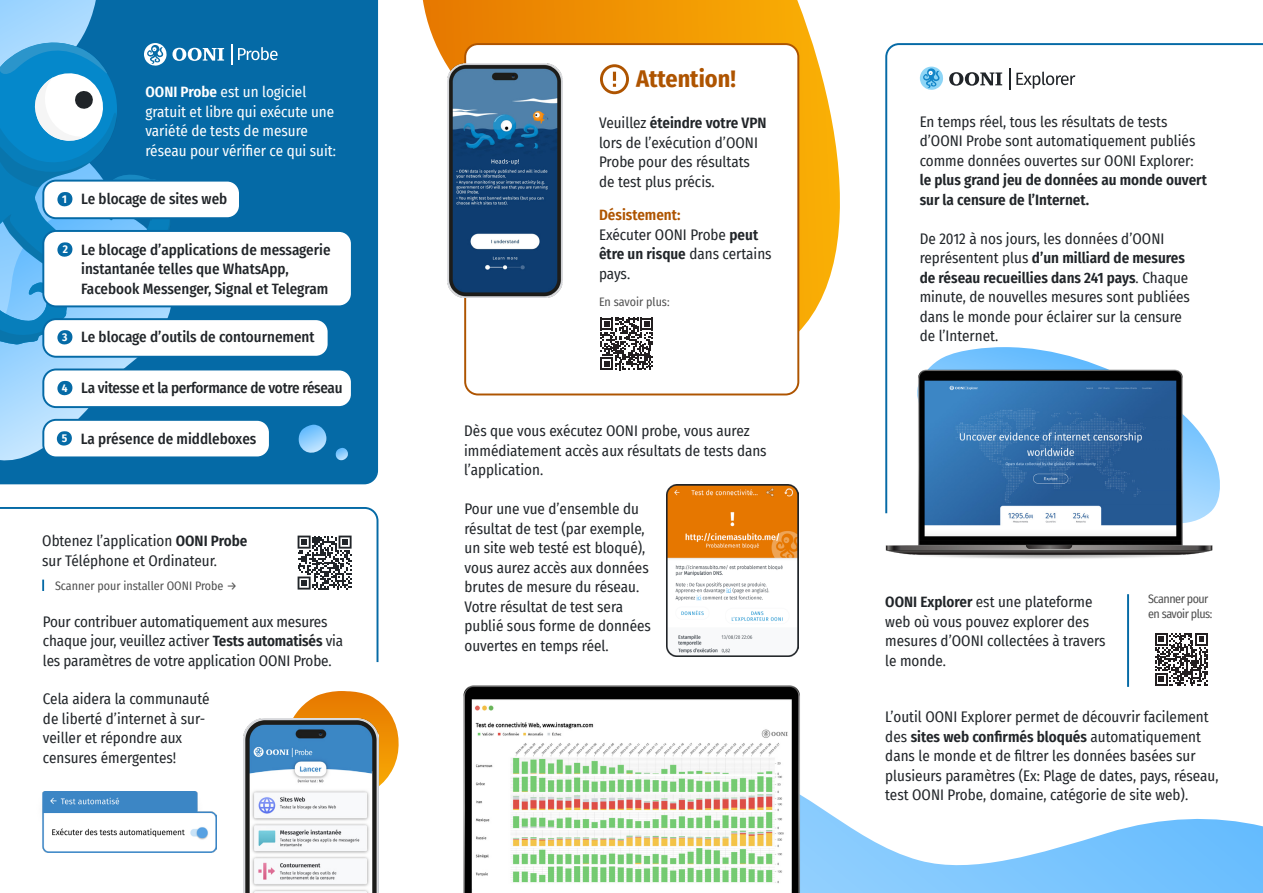
<style>
.page{position:relative;width:1263px;height:893px;background:#fff}
.page>*{position:absolute;margin:0;border:0;box-sizing:border-box;transform-origin:0 0}
.t1{font:700 24px "Fira Sans Condensed";color:#ae5400}
.t2{font:15px/19.5px "Fira Sans Condensed";color:#212529}
.t3{font:500 15px/19.5px "Fira Sans Condensed";color:#212529}
.t4{font:15px/19.5px "Fira Sans Condensed";color:#fff}
.t5{font:500 15px "Fira Sans Condensed";letter-spacing:-.02em;color:#212529}
.t6{font:600 15px "Fira Sans Condensed";color:#ae5400}
.t7{font:12px "Fira Sans Condensed";letter-spacing:-.005em;color:#515151}
.t8{font:12px/15px "Fira Sans Condensed";letter-spacing:-.04em;color:#515151}
.t9{font:700 11.25px "Fira Sans Condensed";color:#fff}
.s1{font-weight:600}
</style>
<div class="page">
<svg style="left:840px;top:819px;width:423px;height:74px"></svg>
<img style="left:885px;top:515px;width:328px;height:44px">
<svg style="left:423px;top:0;width:417px;height:371px"></svg>
<div style="left:465px;top:44px;width:333px;height:350px;background:#fff;border-radius:13px"></div>
<div style="left:464px;top:43px;width:335px;height:352px;border:2px solid #ae5400;border-radius:13px"></div>
<svg style="left:600px;top:64px;width:29px;height:30px"></svg>
<svg style="left:601px;top:318px;width:52px;height:52px"></svg>
<img style="left:448px;top:64px;width:114px;height:234px">
<img style="left:666px;top:484px;width:132px;height:172px">
<svg style="left:885px;top:43px;width:378px;height:472px"></svg>
<img style="left:463px;top:685px;width:377px;height:208px">
<div style="left:0;top:0;width:379px;height:485px;background:#056aa6"></div>
<svg style="left:0;top:507px;width:379px;height:156px"></svg>
<svg style="left:0;top:402px;width:187px;height:63px;background:#64a8d4"></svg>
<div style="left:43px;top:181px;width:197px;height:37px;background:#fff;border-radius:13px"></div>
<div style="left:43px;top:369px;width:309px;height:38px;background:#fff;border-radius:13px"></div>
<div style="left:42px;top:368px;width:311px;height:40px;border:2px solid #056aa6;border-radius:13px"></div>
<div style="left:43px;top:319px;width:286px;height:38px;background:#fff;border-radius:13px"></div>
<div style="left:42px;top:318px;width:288px;height:40px;border:2px solid #056aa6;border-radius:13px"></div>
<div style="left:43px;top:420px;width:227px;height:37px;background:#fff;border-radius:13px"></div>
<div style="left:42px;top:419px;width:229px;height:39px;border:2px solid #056aa6;border-radius:13px"></div>
<svg style="left:57px;top:431px;width:15px;height:15px"></svg>
<div style="left:43px;top:231px;width:309px;height:75px;background:#fff;border-radius:13px"></div>
<div style="left:42px;top:230px;width:311px;height:77px;border:2px solid #056aa6;border-radius:13px"></div>
<svg style="left:299px;top:425px;width:27px;height:31px"></svg>
<svg style="left:336px;top:448px;width:12px;height:14px"></svg>
<img style="left:42px;top:792px;width:175px;height:60px">
<svg style="left:284px;top:691px;width:115px;height:122px"></svg>
<img style="left:244px;top:719px;width:134px;height:174px">
<svg style="left:0;top:0;width:224px;height:402px"></svg>
<svg style="left:231px;top:44px;width:1px;height:21px"></svg>
<svg style="left:238px;top:47px;width:40px;height:13px"></svg>
<hr style="left:1127px;top:594px;width:2px;height:93px;background:#056aa6">
<svg style="left:1155px;top:633px;width:53px;height:53px"></svg>
<svg style="left:42px;top:580px;width:2px;height:11px"></svg>
<svg style="left:298px;top:536px;width:54px;height:54px"></svg>
<img style="left:473px;top:701px;width:317px;height:192px">
<p class="t4" style="left:145px;top:82px;width:192px"><span class="s1">OONI Probe</span> est un logiciel gratuit et libre qui exécute une variété de tests de mesure réseau pour vérifier ce qui suit:</p>
<p class="t9" style="left:62px;top:189px;width:6px">1</p>
<p class="t3" style="left:81px;top:189px;width:148px">Le blocage de sites web</p>
<p class="t9" style="left:63px;top:240px;width:7px">2</p>
<p class="t3" style="left:81px;top:239px;width:251px">Le blocage d’applications de messagerie instantanée telles que WhatsApp,<br>Facebook Messenger, Signal et Telegram</p>
<p class="t9" style="left:62px;top:327px;width:7px">3</p>
<p class="t3" style="left:81px;top:327px;width:235px">Le blocage d’outils de contournement</p>
<p class="t9" style="left:62px;top:378px;width:7px">4</p>
<p class="t5" style="left:81px;top:376px;width:263px">La vitesse et la performance de votre réseau</p>
<p class="t9" style="left:62px;top:429px;width:7px">5</p>
<p class="t3" style="left:81px;top:428px;width:177px">La présence de middleboxes</p>
<p class="t2" style="left:42px;top:531px;width:207px">Obtenez l’application <span class="s1">OONI Probe </span>sur Téléphone et Ordinateur.</p>
<p class="t7" style="left:55px;top:576px;width:184px">Scanner pour installer OONI Probe →</p>
<p class="t2" style="left:43px;top:611px;width:302px">Pour contribuer automatiquement aux mesures chaque jour, veuillez activer <span class="s1">Tests automatisés</span> via les paramètres de votre application OONI Probe.</p>
<p class="t2" style="left:43px;top:689px;width:168px">Cela aidera la communauté de liberté d’internet à sur&shy;veiller et répondre aux censures émergentes!</p>
<p class="t1" style="left:636px;top:58px;width:101px">Attention!</p>
<p class="t2" style="left:599px;top:113px;width:169px">Veuillez <span class="s1">éteindre votre VPN </span>lors de l’exécution d’OONI<br>Probe pour des résultats de test plus précis.</p>
<p class="t6" style="left:599px;top:203px;width:83px">Désistement:</p>
<p class="t2" style="left:599px;top:224px;width:174px">Exécuter OONI Probe <span class="s1">peut être un risque</span> dans certains pays.</p>
<p class="t7" style="left:599px;top:292px;width:72px">En savoir plus:</p>
<p class="t2" style="left:464px;top:421px;width:304px">Dès que vous exécutez OONI probe, vous aurez immédiatement accès aux résultats de tests dans l’application.</p>
<p class="t2" style="left:464px;top:499px;width:188px">Pour une vue d’ensemble du résultat de test (par exemple, un site web testé est bloqué), vous aurez accès aux données brutes de mesure du réseau.<br>Votre résultat de test sera publié sous forme de données ouvertes en temps réel.</p>
<p class="t2" style="left:920px;top:111px;width:289px">En temps réel, tous les résultats de tests d’OONI Probe sont automatiquement publiés comme données ouvertes sur OONI Explorer: <span class="s1">le plus grand jeu de données au monde ouvert sur la censure de l’Internet.</span></p>
<p class="t2" style="left:920px;top:228px;width:272px">De 2012 à nos jours, les données d’OONI représentent plus <span class="s1">d’un milliard de mesures de réseau recueillies dans 241 pays</span>. Chaque minute, de nouvelles mesures sont publiées dans le monde pour éclairer sur la censure de l’Internet.</p>
<p class="t2" style="left:885px;top:592px;width:222px"><span class="s1">OONI Explorer</span> est une plateforme web où vous pouvez explorer des mesures d’OONI collectées à travers le monde.</p>
<p class="t8" style="left:1148px;top:591px;width:66px">Scanner pour en savoir plus:</p>
<p class="t2" style="left:885px;top:707px;width:335px">L’outil OONI Explorer permet de découvrir facilement des <span class="s1">sites web confirmés bloqués</span> automatiquement dans le monde et de filtrer les données basées sur plusieurs paramètres (Ex: Plage de dates, pays, réseau, test OONI Probe, domaine, catégorie de site web).</p>
</div>
